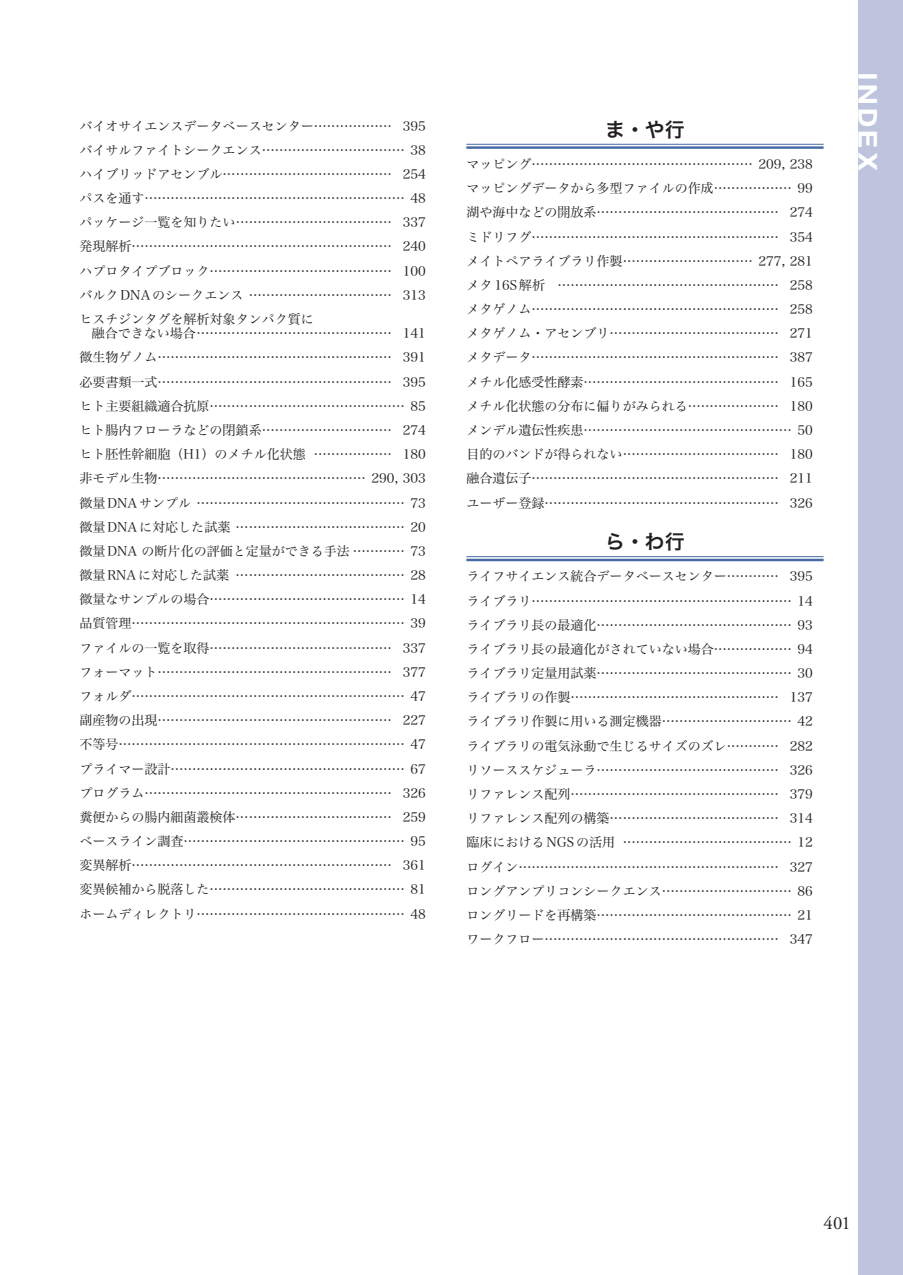
<style>
.page{position:relative;width:903px;height:1275px;background:#fff}
.page>*{position:absolute;margin:0;border:0;box-sizing:border-box;transform-origin:0 0}
.t1{font:700 23.62px "Gothic MB101 Pro";letter-spacing:.14em;color:#fff}
.t2{font:19.78px "Hira Kaku Std W6";color:#231f20}
.t3{font:18.55px "Adobe Garamond Pro";color:#231f20}
.t4{font:12.95px/24.2px "Hira Min Pro W3";color:#231f20;text-align:justify}
</style>
<div class="page">
<div style="left:858px;top:0;width:45px;height:1275px;background:#bec4dd"></div>
<hr style="left:466px;top:144px;width:357px;height:1px;background:#456aa6">
<hr style="left:466px;top:146px;width:357px;height:3px;background:#456aa6">
<hr style="left:466px;top:556px;width:357px;height:1px;background:#456aa6">
<hr style="left:466px;top:559px;width:357px;height:2px;background:#456aa6">
<p class="t4" style="left:79px;top:112px;width:348px">バイオサイエンスデータベースセンター……………… 395バイサルファイトシークエンス…………………………… 38ハイブリッドアセンブル………………………………… 254パスを通す…………………………………………………… 48パッケージ一覧を知りたい……………………………… 337発現解析…………………………………………………… 240ハプロタイプブロック…………………………………… 100バルクDNAのシークエンス……………………………… 313ヒスチジンタグを解析対象タンパク質に</p>
<p class="t4" style="left:79px;top:320px;width:348px;text-indent:12px">融合できない場合………………………………………… 141微生物ゲノム……………………………………………… 391必要書類一式……………………………………………… 395ヒト主要組織適合抗原……………………………………… 85ヒト腸内フローラなどの閉鎖系………………………… 274ヒト胚性幹細胞（H1）のメチル化状態… ……………… 180非モデル生物………………………………………… 290, 303微量DNAサンプル…………………………………………… 73微量DNAに対応した試薬…………………………………… 20微量DNA の断片化の評価と定量ができる手法…………… 73微量RNAに対応した試薬…………………………………… 28微量なサンプルの場合……………………………………… 14品質管理……………………………………………………… 39ファイルの一覧を取得…………………………………… 337フォーマット……………………………………………… 377フォルダ……………………………………………………… 47副産物の出現……………………………………………… 227不等号………………………………………………………… 47プライマー設計……………………………………………… 67プログラム………………………………………………… 326糞便からの腸内細菌叢検体……………………………… 259ベースライン調査…………………………………………… 95変異解析…………………………………………………… 361変異候補から脱落した……………………………………… 81ホームディレクトリ………………………………………… 48</p>
<h2 class="t2" style="left:605px;top:114px;width:81px">ま・や行</h2>
<p class="t4" style="left:466px;top:151px;width:348px">マッピング…………………………………………… 209, 238マッピングデータから多型ファイルの作成……………… 99湖や海中などの開放系…………………………………… 274ミドリフグ………………………………………………… 354メイトペアライブラリ作製………………………… 277, 281メタ16S解析… …………………………………………… 258メタゲノム………………………………………………… 258メタゲノム・アセンブリ………………………………… 271メタデータ………………………………………………… 387メチル化感受性酵素……………………………………… 165メチル化状態の分布に偏りがみられる………………… 180メンデル遺伝性疾患………………………………………… 50目的のバンドが得られない……………………………… 180融合遺伝子………………………………………………… 211ユーザー登録……………………………………………… 326</p>
<h2 class="t2" style="left:605px;top:526px;width:81px">ら・わ行</h2>
<p class="t4" style="left:466px;top:563px;width:348px">ライフサイエンス統合データベースセンター………… 395ライブラリ…………………………………………………… 14ライブラリ長の最適化……………………………………… 93ライブラリ長の最適化がされていない場合……………… 94ライブラリ定量用試薬……………………………………… 30ライブラリの作製………………………………………… 137ライブラリ作製に用いる測定機器………………………… 42ライブラリの電気泳動で生じるサイズのズレ………… 282リソーススケジューラ…………………………………… 326リファレンス配列………………………………………… 379リファレンス配列の構築………………………………… 314臨床におけるNGSの活用… ………………………………… 12ログイン…………………………………………………… 327ロングアンプリコンシークエンス………………………… 86ロングリードを再構築……………………………………… 21ワークフロー……………………………………………… 347</p>
<h1 class="t1" style="left:887px;top:72px;width:100px;rotate:90deg">INDEX</h1>
<h3 class="t3" style="left:823px;top:1212px;width:29px">401</h3>
</div>
